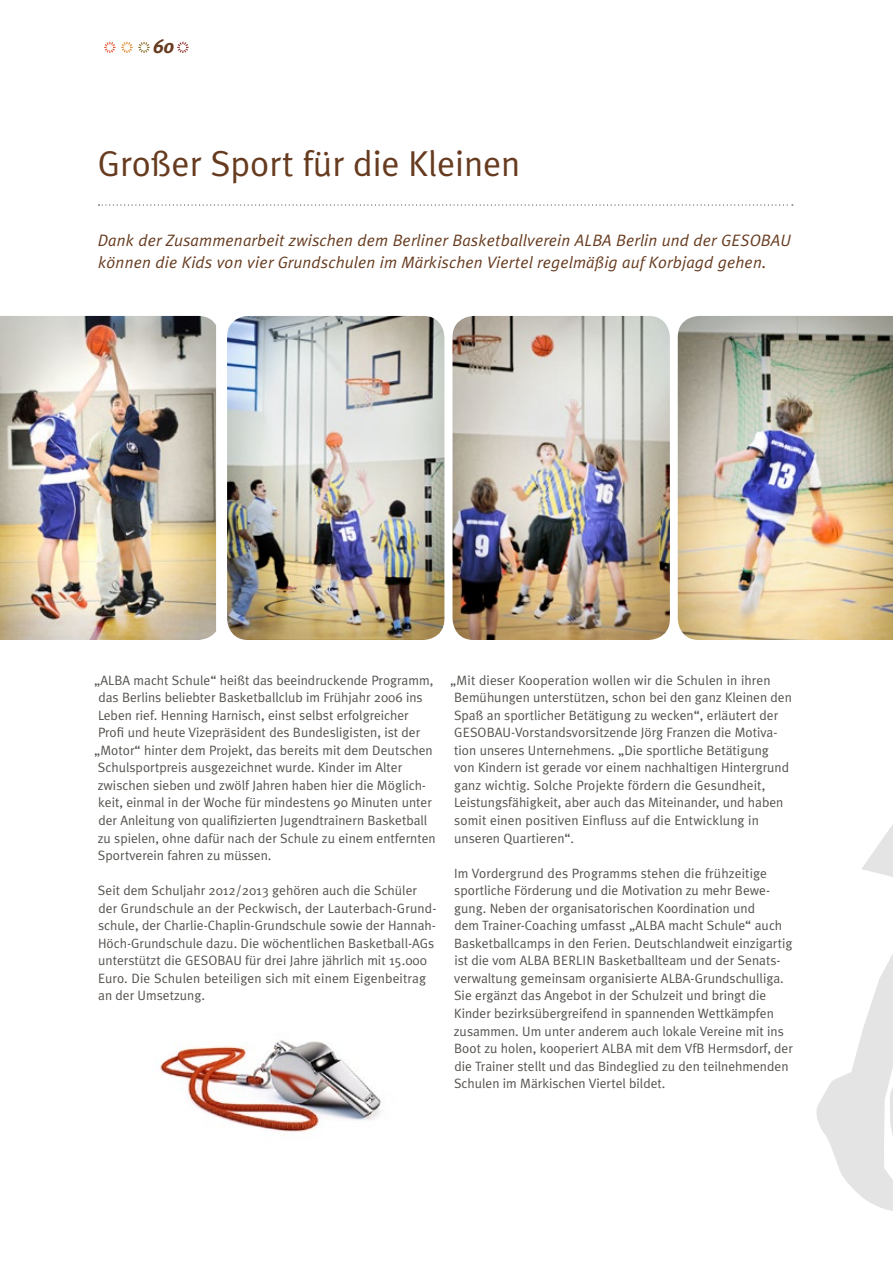
<style>
.page{position:relative;width:893px;height:1263px;background:#fff}
.page>*{position:absolute;margin:0;border:0;box-sizing:border-box;transform-origin:0 0}
.t1{font:36px "Meta Plus Normal";letter-spacing:-.005em;color:#663b1f}
.t2{font:italic 700 19.5px "Meta Plus";color:#663b1f}
.t3{font:italic 16.5px/22.2px "Meta Plus Normal";letter-spacing:.01em;color:#663b1f}
.t4{font:13.5px/17.5px "Meta Plus Normal";color:#55524e}
</style>
<div class="page">
<svg style="left:816px;top:824px;width:77px;height:387px"></svg>
<img style="left:452px;top:316px;width:218px;height:324px">
<img style="left:0;top:316px;width:216px;height:324px">
<img style="left:678px;top:316px;width:215px;height:324px">
<img style="left:227px;top:316px;width:217px;height:324px">
<svg style="left:99px;top:204px;width:694px;height:2px"></svg>
<img style="left:160px;top:1040px;width:221px;height:92px">
<svg style="left:104px;top:41px;width:46px;height:12px"></svg>
<svg style="left:177px;top:41px;width:12px;height:12px"></svg>
<h2 class="t2" style="left:153px;top:35px;width:23px">60</h2>
<h1 class="t1" style="left:98px;top:142px;width:424px">Großer Sport für die Kleinen</h1>
<p class="t3" style="left:98px;top:229px;width:694px">Dank der Zusammenarbeit zwischen dem Berliner Basketballverein ALBA Berlin und der GESOBAU können die Kids von vier Grundschulen im Märkischen Viertel regelmäßig auf Korbjagd gehen.</p>
<p class="t4" style="left:94px;top:671px;width:341px">„ALBA macht Schule“ heißt das beeindruckende Programm,</p>
<p class="t4" style="left:98px;top:688px;width:326px">das Berlins beliebter Basketballclub im Frühjahr 2006 ins</p>
<p class="t4" style="left:98px;top:706px;width:312px">Leben rief. Henning Harnisch, einst selbst erfolgreicher</p>
<p class="t4" style="left:98px;top:723px;width:324px">Profi und heute Vizepräsident des Bundesligisten, ist der</p>
<p class="t4" style="left:94px;top:741px;width:340px">„Motor“ hinter dem Projekt, das bereits mit dem Deutschen</p>
<p class="t4" style="left:98px;top:759px;width:306px">Schulsportpreis ausgezeichnet wurde. Kinder im Alter</p>
<p class="t4" style="left:98px;top:776px;width:330px">zwischen sieben und zwölf Jahren haben hier die Möglich-</p>
<p class="t4" style="left:98px;top:794px;width:335px">keit, einmal in der Woche für mindestens 90 Minuten unter</p>
<p class="t4" style="left:98px;top:811px;width:330px">der Anleitung von qualifizierten Jugendtrainern Basketball</p>
<p class="t4" style="left:98px;top:829px;width:340px">zu spielen, ohne dafür nach der Schule zu einem entfernten</p>
<p class="t4" style="left:98px;top:846px;width:175px">Sportverein fahren zu müssen.</p>
<p class="t4" style="left:98px;top:881px;width:340px">Seit dem Schuljahr 2012/2013 gehören auch die Schüler der Grundschule an der Peckwisch, der Lauterbach-Grund&shy;schule, der Charlie-Chaplin-Grundschule sowie der Hannah-Höch-Grundschule dazu. Die wöchentlichen Basketball-AGs unterstützt die GESOBAU für drei Jahre jährlich mit 15.000<br>Euro. Die Schulen beteiligen sich mit einem Eigenbeitrag an der Umsetzung.</p>
<p class="t4" style="left:450px;top:671px;width:343px">„Mit dieser Kooperation wollen wir die Schulen in ihren Bemühungen unterstützen, schon bei den ganz Kleinen den Spaß an sportlicher Betätigung zu wecken“, erläutert der GESOBAU-Vorstandsvorsitzende Jörg Franzen die Motiva&shy;tion unseres Unternehmens. „Die sportliche Betätigung<br>von Kindern ist gerade vor einem nachhaltigen Hintergrund ganz wichtig. Solche Projekte fördern die Gesundheit, Leistungsfähigkeit, aber auch das Miteinander, und haben somit einen positiven Einfluss auf die Entwicklung in unseren Quartieren“.</p>
<p class="t4" style="left:454px;top:864px;width:341px">Im Vordergrund des Programms stehen die frühzeitige sportliche Förderung und die Motivation zu mehr Bewe&shy;gung. Neben der organisatorischen Koordination und<br>dem Trainer-Coaching umfasst „ALBA macht Schule“ auch Basketballcamps in den Ferien. Deutschlandweit einzigartig ist die vom ALBA BERLIN Basketballteam und der Senats&shy;verwaltung gemeinsam organisierte ALBA-Grundschulliga.<br>Sie ergänzt das Angebot in der Schulzeit und bringt die Kinder bezirksübergreifend in spannenden Wettkämpfen zusammen. Um unter anderem auch lokale Vereine mit ins Boot zu holen, kooperiert ALBA mit dem VfB Hermsdorf, der die Trainer stellt und das Bindeglied zu den teilnehmenden Schulen im Märkischen Viertel bildet.</p>
</div>
